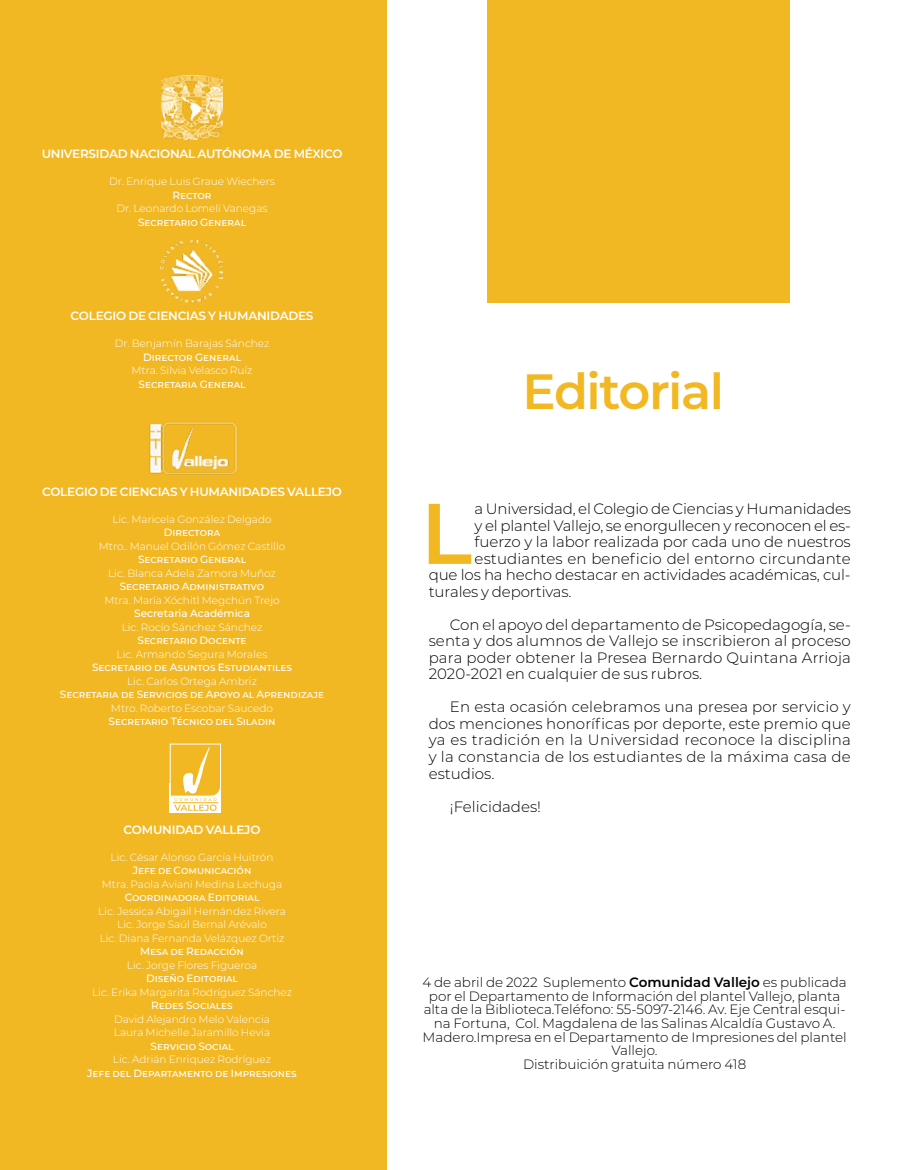
<style>
.page{position:relative;width:915px;height:1170px;background:#fff}
.page>*{position:absolute;margin:0;border:0;box-sizing:border-box;transform-origin:0 0}
.t1{font:600 85.65px "Montserrat";color:#f2b824}
.t2{font:600 49.5px "Montserrat";color:#f2b824}
.t3{font:300 15px/16.5px "Montserrat";letter-spacing:-.005em;color:#000;text-align:justify}
.t4{font:300 13.5px/13.5px "Montserrat";color:#000;text-align:center}
.t5{font:600 12px "Montserrat";letter-spacing:-.02em;color:#fff}
.t6{font:300 10.5px/13.5px "Montserrat";color:#fff;text-align:center}
.t7{font:500 10.5px "Montserrat";color:#fff}
.s1{font-weight:600}
</style>
<div class="page">
<div style="left:0;top:0;width:386px;height:1169px;background:#f2b824"></div>
<img style="left:161px;top:75px;width:62px;height:64px">
<img style="left:161px;top:240px;width:62px;height:62px">
<img style="left:149px;top:422px;width:88px;height:53px">
<svg style="left:170px;top:810px;width:51px;height:2px"></svg>
<svg style="left:169px;top:743px;width:52px;height:67px"></svg>
<hr style="left:173px;top:802px;width:45px;height:1px;background:#f2b824">
<div style="left:487px;top:0;width:301px;height:303px;background:#f2b824"></div>
<p class="t5" style="left:42px;top:145px;width:302px">UNIVERSIDAD NACIONAL AUTÓNOMA DE MÉXICO</p>
<p class="t6" style="left:109px;top:174px;width:167px">Dr. Enrique Luis Graue Wiechers</p>
<p class="t7" style="left:172px;top:187px;width:41px">Rector</p>
<p class="t6" style="left:116px;top:201px;width:152px">Dr. Leonardo Lomelí Vanegas</p>
<p class="t7" style="left:138px;top:214px;width:109px">Secretario General</p>
<p class="t5" style="left:71px;top:307px;width:244px">COLEGIO DE CIENCIAS Y HUMANIDADES</p>
<p class="t6" style="left:115px;top:336px;width:156px">Dr. Benjamín Barajas Sánchez</p>
<p class="t7" style="left:143px;top:349px;width:99px">Director General</p>
<p class="t6" style="left:131px;top:363px;width:122px">Mtra. Silvia Velasco Ruíz</p>
<p class="t7" style="left:138px;top:376px;width:108px">Secretaria General</p>
<p class="t5" style="left:42px;top:483px;width:301px">COLEGIO DE CIENCIAS Y HUMANIDADES VALLEJO</p>
<p class="t6" style="left:112px;top:512px;width:161px">Lic. Maricela González Delgado</p>
<p class="t7" style="left:164px;top:525px;width:58px">Directora</p>
<p class="t6" style="left:99px;top:539px;width:188px">Mtro.. Manuel Odilón Gómez Castillo</p>
<p class="t7" style="left:138px;top:552px;width:109px">Secretario General</p>
<p class="t6" style="left:108px;top:566px;width:169px">Lic. Blanca Adela Zamora Muñoz</p>
<p class="t7" style="left:120px;top:579px;width:146px">Secretario Administrativo</p>
<p class="t6" style="left:104px;top:593px;width:177px">Mtra. María Xóchitl Megchún Trejo</p>
<p class="t7" style="left:134px;top:606px;width:117px">Secretaria Académica</p>
<p class="t6" style="left:122px;top:620px;width:142px">Lic. Rocío Sánchez Sánchez</p>
<p class="t7" style="left:137px;top:633px;width:111px">Secretario Docente</p>
<p class="t6" style="left:117px;top:647px;width:152px">Lic. Armando Segura Morales</p>
<p class="t7" style="left:92px;top:660px;width:201px">Secretario de Asuntos Estudiantiles</p>
<p class="t6" style="left:127px;top:674px;width:131px">Lic. Carlos Ortega Ambriz</p>
<p class="t7" style="left:60px;top:687px;width:266px">Secretaria de Servicios de Apoyo al Aprendizaje</p>
<p class="t6" style="left:111px;top:701px;width:163px">Mtro. Roberto Escobar Saucedo</p>
<p class="t7" style="left:108px;top:714px;width:168px">Secretario Técnico del Siladin</p>
<p class="t5" style="left:124px;top:820px;width:138px">COMUNIDAD VALLEJO</p>
<p class="t6" style="left:111px;top:849px;width:164px">Lic. César Alonso García Huitrón</p>
<p class="t7" style="left:133px;top:862px;width:120px">Jefe de Comunicación</p>
<p class="t6" style="left:102px;top:876px;width:182px">Mtra. Paola Aviani Medina Lechuga</p>
<p class="t7" style="left:125px;top:889px;width:136px">Coordinadora Editorial</p>
<p class="t6" style="left:98px;top:903px;width:189px">Lic. Jessica Abigail Hernández Rivera<br>Lic. Jorge Saúl Bernal Arévalo<br>Lic. Diana Fernanda Velázquez Ortiz</p>
<p class="t7" style="left:140px;top:943px;width:105px">Mesa de Redacción</p>
<p class="t6" style="left:127px;top:957px;width:132px">Lic. Jorge Flores Figueroa</p>
<p class="t7" style="left:146px;top:970px;width:93px">Diseño Editorial</p>
<p class="t6" style="left:92px;top:984px;width:201px">Lic. Erika Margarita Rodríguez Sánchez</p>
<p class="t7" style="left:151px;top:997px;width:83px">Redes Sociales</p>
<p class="t6" style="left:114px;top:1011px;width:158px;text-align:left">David Alejandro Melo Valencia<br>Laura Michelle Jaramillo Hevia</p>
<p class="t7" style="left:150px;top:1038px;width:84px">Servicio Social</p>
<p class="t6" style="left:113px;top:1052px;width:160px">Lic. Adrián Enriquez Rodríguez</p>
<p class="t7" style="left:87px;top:1065px;width:211px">Jefe del Departamento de Impresiones</p>
<h2 class="t2" style="left:522px;top:356px;width:203px">Editorial</h2>
<h1 class="t1" style="left:420px;top:472px;width:53px">L</h1>
<p class="t3" style="left:474px;top:500px;width:378px">a Universidad, el Colegio de Ciencias y Humanidades</p>
<p class="t3" style="left:474px;top:516px;width:378px">y el plantel Vallejo, se enorgullecen y reconocen el es-</p>
<p class="t3" style="left:474px;top:533px;width:377px">fuerzo y la labor realizada por cada uno de nuestros</p>
<p class="t3" style="left:474px;top:549px;width:377px">estudiantes en beneficio del entorno circundante</p>
<p class="t3" style="left:428px;top:566px;width:423px">que los ha hecho destacar en actividades académicas, cul-</p>
<p class="t3" style="left:428px;top:582px;width:144px">turales y deportivas.</p>
<p class="t3" style="left:428px;top:615px;width:423px;text-indent:21px">Con el apoyo del departamento de Psicopedagogía, se&shy;senta y dos alumnos de Vallejo se inscribieron al proceso para poder obtener la Presea Bernardo Quintana Arrioja 2020-2021 en cualquier de sus rubros.</p>
<p class="t3" style="left:428px;top:698px;width:423px;text-indent:21px">En esta ocasión celebramos una presea por servicio y dos menciones honoríficas por deporte, este premio que ya es tradición en la Universidad reconoce la disciplina y la constancia de los estudiantes de la máxima casa de estudios.</p>
<p class="t3" style="left:450px;top:797px;width:92px">¡Felicidades!</p>
<p class="t4" style="left:422px;top:975px;width:425px">4 de abril de 2022 Suplemento <span class="s1">Comunidad Vallejo</span> es publicada por el Departamento de Información del plantel Vallejo, planta alta de la Biblioteca.Teléfono: 55-5097-2146. Av. Eje Central esqui&shy;na Fortuna, Col. Magdalena de las Salinas Alcaldía Gustavo A.<br>Madero.Impresa en el Departamento de Impresiones del plantel Vallejo.<br>Distribuición gratuita número 418</p>
</div>
